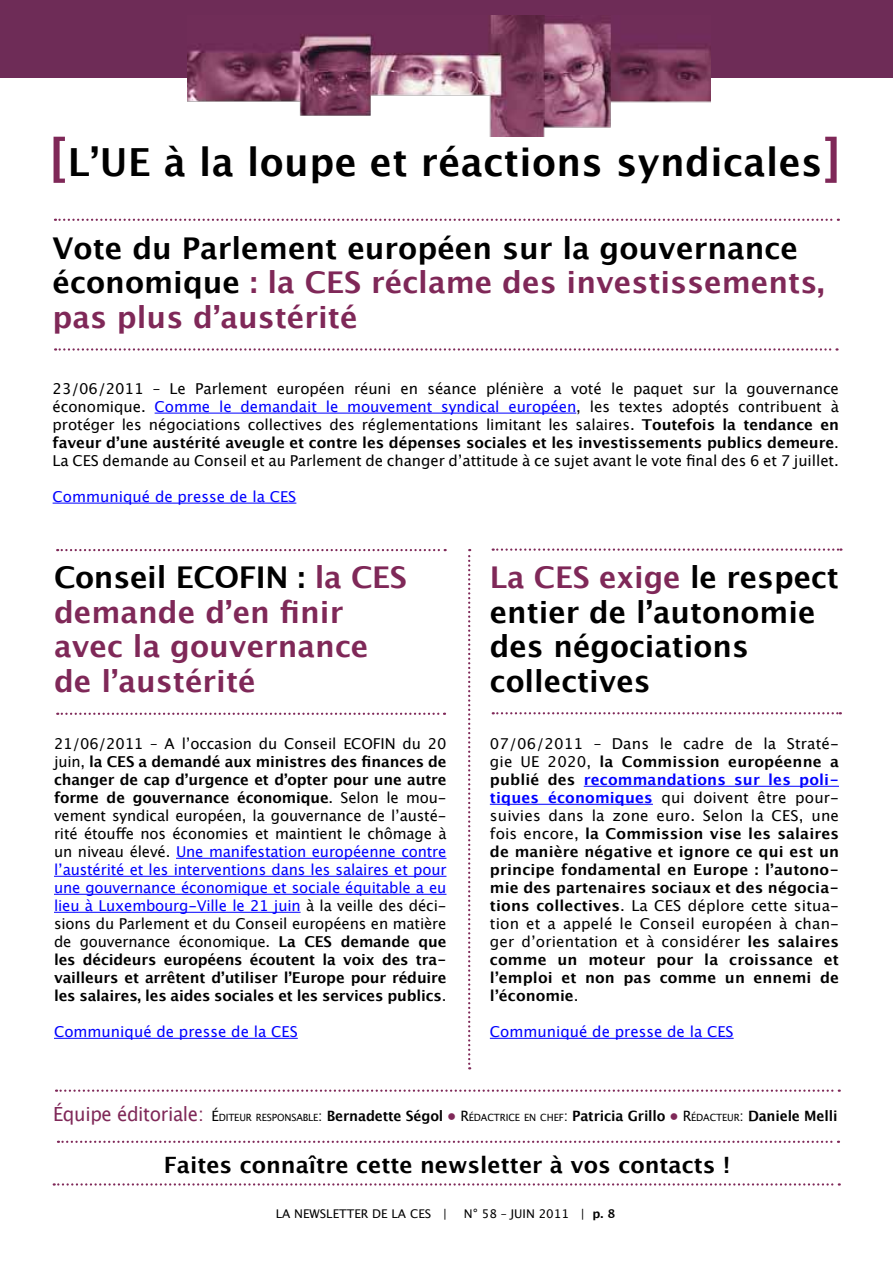
<style>
.page{position:relative;width:893px;height:1263px;background:#fff}
.page>*{position:absolute;margin:0;border:0;box-sizing:border-box;transform-origin:0 0}
.t1{font:700 38.7px "Lucida Grande";letter-spacing:.01em;color:#000}
.t2{font:700 30px/34.5px "Lucida Grande";color:#7f2858}
.t3{font:700 30px/34.5px "Lucida Grande";color:#000}
.t4{font:700 22.5px "Lucida Grande";color:#000}
.t5{font:700 15px/18px "Lucida Grande";letter-spacing:-.01em;color:#000;text-align:justify}
.t6{font:15px/18px "Lucida Grande";letter-spacing:-.005em;color:#000;text-align:justify}
.t7{font:15px "Lucida Grande";color:#00f}
.t8{font:700 14.25px "Lucida Grande";letter-spacing:-.01em;color:#000;scale:.96 1}
.t9{font:12px "Lucida Grande";color:#000}
.s1{font-size:50.4px;color:#7f2858}
.s2{color:#000}
.s3{color:#00f}
.s4{font-weight:700}
.s5{color:#7f2858}
.s6{font-weight:400}
.s7{font-weight:400;color:#00f}
.s8{font-weight:400;font-size:19.5px;color:#7f2858}
.s9{font-weight:400;font-size:10.05px}
</style>
<div class="page">
<div style="left:0;top:0;width:893px;height:78px;background:#6e2c57"></div>
<svg style="left:55px;top:219px;width:784px;height:2px"></svg>
<svg style="left:55px;top:348px;width:782px;height:3px"></svg>
<img style="left:188px;top:15px;width:522px;height:121px">
<hr style="left:155px;top:413px;width:421px;height:1px;background:#00f">
<hr style="left:53px;top:503px;width:243px;height:1px;background:#00f">
<hr style="left:176px;top:858px;width:270px;height:1px;background:#00f">
<hr style="left:54px;top:876px;width:392px;height:1px;background:#00f">
<hr style="left:54px;top:894px;width:392px;height:1px;background:#00f">
<hr style="left:54px;top:912px;width:247px;height:1px;background:#00f">
<hr style="left:54px;top:1038px;width:244px;height:1px;background:#00f">
<hr style="left:584px;top:786px;width:255px;height:1px;background:#00f">
<hr style="left:490px;top:804px;width:163px;height:1px;background:#00f">
<hr style="left:490px;top:1038px;width:244px;height:1px;background:#00f">
<svg style="left:57px;top:549px;width:389px;height:2px"></svg>
<svg style="left:57px;top:713px;width:388px;height:2px"></svg>
<svg style="left:493px;top:548px;width:348px;height:3px"></svg>
<svg style="left:493px;top:712px;width:348px;height:2px"></svg>
<svg style="left:54px;top:1183px;width:786px;height:2px"></svg>
<svg style="left:58px;top:1141px;width:781px;height:2px"></svg>
<svg style="left:56px;top:1089px;width:784px;height:3px"></svg>
<svg style="left:468px;top:549px;width:2px;height:520px"></svg>
<h1 class="t1" style="left:49px;top:140px;width:794px"><span class="s1">[</span>L’U E à la loupe et réactions syndicales<span class="s1">]</span></h1>
<h2 class="t2" style="left:53px;top:231px;width:774px"><span class="s2">Vote du Parlement européen sur la gouvernance économique</span> : la CES réclame des investissements, pas plus d’austérité</h2>
<p class="t6" style="left:53px;top:379px;width:788px">23/06/2011 – Le Parlement européen réuni en séance plénière a voté le paquet sur la gouvernance économique. <span class="s3">Comme le demandait le mouvement syndical européen</span>, les textes adoptés contribuent à protéger les négociations collectives des réglementations limitant les salaires. <span class="s4">Toutefois la tendance en faveur d’une austérité aveugle et contre les dépenses sociales et les investissements publics demeure</span>.<br>La CES demande au Conseil et au Parlement de changer d’attitude à ce sujet avant le vote final des 6 et 7 juillet.</p>
<p class="t7" style="left:53px;top:488px;width:236px">Communiqué de presse de la CES</p>
<h2 class="t2" style="left:54px;top:560px;width:354px"><span class="s2">Conseil ECOFI N :</span> la CES demande d’en finir avec la gouvernance de l’austérité</h2>
<h2 class="t3" style="left:490px;top:560px;width:351px"><span class="s5">La CES exige</span> le respect entier de l’autonomie des négociations collectives</h2>
<p class="t5" style="left:54px;top:735px;width:394px;text-indent:349px"><span class="s6">du 20 juin,</span> la CES a demandé aux ministres des finances de changer de cap d’urgence et d’opter pour une autre forme de gouvernance économique<span class="s6">. Selon le mou&shy;vement syndical européen, la gouvernance de l’austé&shy;rité étouffe nos économies et maintient le chômage à un niveau élevé.</span> <span class="s7">U ne manifestation européenne contre l’austérité et les interventions dans les salaires et pour une gouvernance économique et sociale équitable a eu lieu à Luxembourg-Ville le 21 juin</span> <span class="s6">à la veille des déci&shy;sions du Parlement et du Conseil européens en matière de gouvernance économique.</span> La CES demande que les décideurs européens écoutent la voix des tra&shy;vailleurs et arrêtent d’utiliser l’Europe pour réduire les salaires, les aides sociales et les services publics<span class="s6">.</span></p>
<p class="t7" style="left:54px;top:1023px;width:236px">Communiqué de presse de la CES</p>
<p class="t6" style="left:54px;top:735px;width:317px">21/06/2011 – A l’occasion du Conseil ECOFIN</p>
<p class="t5" style="left:490px;top:735px;width:351px"><span class="s6">07/06/2011 – Dans le cadre de la Straté&shy;gie UE 2020,</span> la Commission européenne a publié des <span class="s3">recommandations sur les poli&shy;tiques économiques</span> <span class="s6">qui doivent être pour&shy;suivies dans la zone euro. Selon la CES, une fois encore,</span> la Commission vise les salaires de manière négative et ignore ce qui est un principe fondamental en Europe : l’autono&shy;mie des partenaires sociaux et des négocia&shy;tions collectives<span class="s6">. La CES déplore cette situa&shy;tion et a appelé le Conseil européen à chan&shy;ger d’orientation et à considérer</span> les salaires comme un moteur pour la croissance et l’emploi et non pas comme un ennemi de l’économie<span class="s6">.</span></p>
<p class="t7" style="left:490px;top:1023px;width:236px">Communiqué de presse de la CES</p>
<p class="t8" style="left:53px;top:1107px;width:818px"><span class="s8">Équipe éditoriale:</span> <span class="s6">É</span><span class="s9">DITEUR RESPONSABLE</span><span class="s6">:</span> Bernadette Ségol <span class="s5">•</span> <span class="s6">R</span><span class="s9">ÉDACTRICE EN CHEF</span><span class="s6">:</span> Patricia Grillo <span class="s5">•</span> <span class="s6">R</span><span class="s9">ÉDACTEUR</span><span class="s6">:</span> Daniele Melli</p>
<h3 class="t4" style="left:164px;top:1152px;width:568px">Faites connaître cette newsletter à vos contacts !</h3>
<p class="t9" style="left:276px;top:1207px;width:65px">LA NEWSLETTER</p>
<p class="t9" style="left:372px;top:1207px;width:53px">DE LA CES</p>
<p class="t9" style="left:443px;top:1207px;width:6px">|</p>
<p class="t9" style="left:462px;top:1207px;width:154px">N° 58 – juin 2011 | <span class="s4">p. 8</span></p>
</div>
